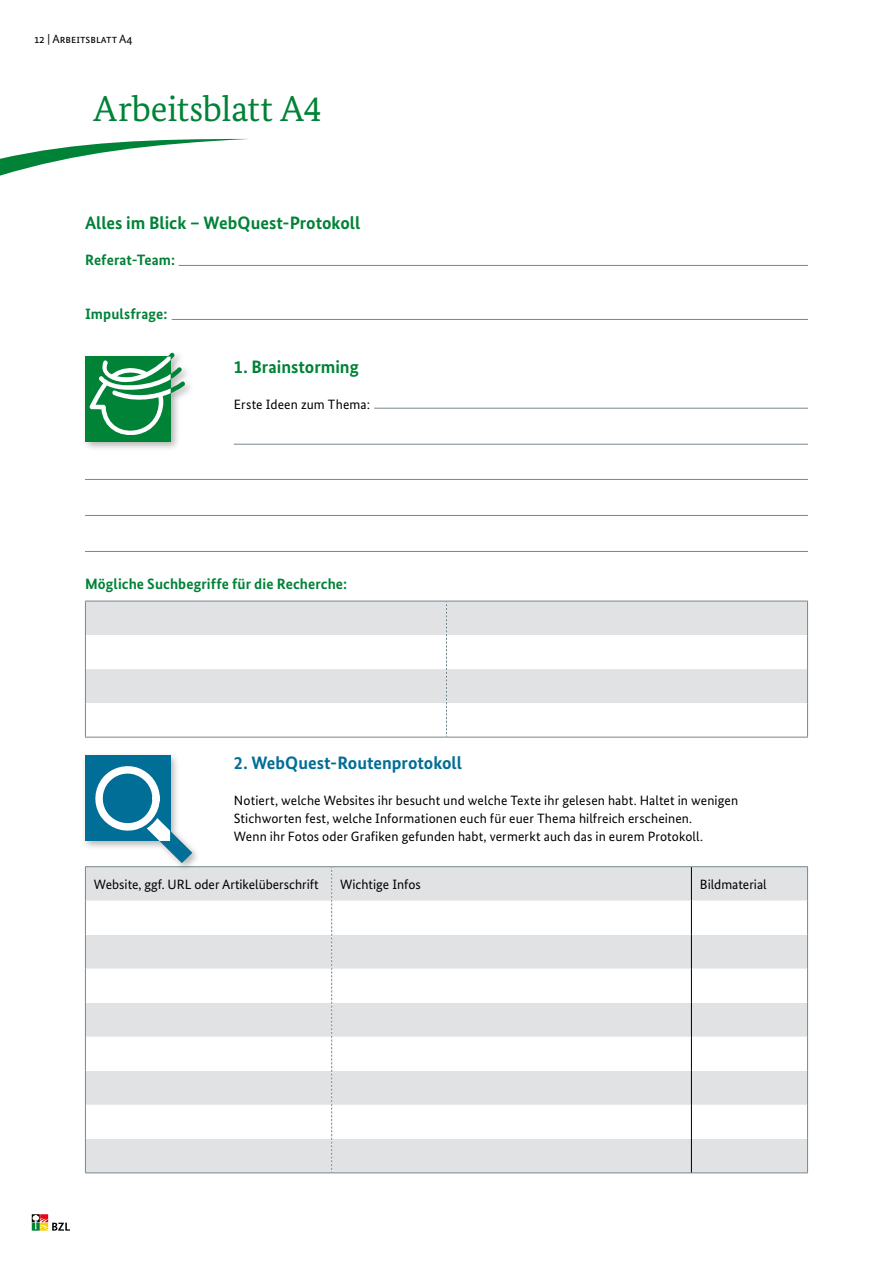
<style>
.page{position:relative;width:893px;height:1263px;background:#fff}
.page>*{position:absolute;margin:0;border:0;box-sizing:border-box;transform-origin:0 0}
.H3_Innen{font:36px "Bundes Serif";letter-spacing:-.005em;color:#008237}
.H4_innen{font:700 18px "Bundes Sans";color:#008237}
.H4_innen-2{font:700 18px "Bundes Sans";color:#006e96}
.H5_Innen{font:700 15px "Bundes Sans";letter-spacing:.005em;color:#008237}
.H4_innen-3{font:13.5px/18px "Bundes Sans";letter-spacing:.005em;color:#000}
.t1{font:12px "Bundes Sans";color:#000}
</style>
<div class="page">
<svg style="left:32px;top:1214px;width:38px;height:17px"></svg>
<hr style="left:807px;top:601px;width:1px;height:34px;background:#78878e">
<hr style="left:807px;top:635px;width:1px;height:34px;background:#78878e">
<hr style="left:807px;top:669px;width:1px;height:34px;background:#78878e">
<hr style="left:807px;top:703px;width:1px;height:34px;background:#78878e">
<hr style="left:85px;top:737px;width:361px;height:1px;background:#78878e">
<hr style="left:446px;top:737px;width:362px;height:1px;background:#78878e">
<svg style="left:85px;top:601px;width:722px;height:136px"></svg>
<hr style="left:691px;top:866px;width:117px;height:1px;background:#78878e">
<hr style="left:807px;top:867px;width:1px;height:34px;background:#78878e">
<hr style="left:807px;top:901px;width:1px;height:34px;background:#78878e">
<hr style="left:807px;top:935px;width:1px;height:34px;background:#78878e">
<hr style="left:807px;top:969px;width:1px;height:34px;background:#78878e">
<hr style="left:807px;top:1003px;width:1px;height:34px;background:#78878e">
<hr style="left:807px;top:1037px;width:1px;height:34px;background:#78878e">
<hr style="left:807px;top:1071px;width:1px;height:34px;background:#78878e">
<hr style="left:807px;top:1105px;width:1px;height:34px;background:#78878e">
<hr style="left:807px;top:1139px;width:1px;height:33px;background:#78878e">
<hr style="left:85px;top:1172px;width:247px;height:1px;background:#78878e">
<hr style="left:332px;top:1172px;width:359px;height:1px;background:#78878e">
<hr style="left:691px;top:1172px;width:117px;height:1px;background:#78878e">
<hr style="left:179px;top:265px;width:629px;height:1px;background:#78878e">
<hr style="left:172px;top:319px;width:636px;height:1px;background:#78878e">
<hr style="left:374px;top:408px;width:434px;height:1px;background:#78878e">
<hr style="left:234px;top:444px;width:574px;height:1px;background:#78878e">
<hr style="left:85px;top:515px;width:723px;height:1px;background:#78878e">
<hr style="left:85px;top:479px;width:723px;height:1px;background:#78878e">
<hr style="left:85px;top:551px;width:723px;height:1px;background:#78878e">
<div style="left:81px;top:349px;width:114px;height:103px;background:#000;opacity:.3"></div>
<div style="left:86px;top:357px;width:85px;height:85px;background:#008237"></div>
<svg style="left:89px;top:351px;width:97px;height:87px"></svg>
<div style="left:81px;top:752px;width:121px;height:120px;background:#000;opacity:.3"></div>
<div style="left:85px;top:756px;width:85px;height:85px;background:#006e96"></div>
<svg style="left:85px;top:763px;width:722px;height:409px"></svg>
<svg style="left:0;top:139px;width:247px;height:37px"></svg>
<p class="t1" style="left:34px;top:32px;width:100px">12 | Arbeitsblatt A4</p>
<p class="H3_Innen" style="left:94px;top:87px;width:230px">Arbeitsblatt A4</p>
<h4 class="H4_innen" style="left:85px;top:212px;width:277px">Alles im Blick – WebQuest-Protokoll</h4>
<p class="H5_Innen" style="left:85px;top:251px;width:91px">Referat-Team:</p>
<p class="H5_Innen" style="left:85px;top:305px;width:84px">Impulsfrage:</p>
<h4 class="H4_innen" style="left:234px;top:356px;width:126px">1. Brainstorming</h4>
<h4 class="H4_innen-3" style="left:234px;top:395px;width:138px">Erste Ideen zum Thema:</h4>
<p class="H5_Innen" style="left:85px;top:575px;width:264px">Mögliche Suchbegriffe für die Recherche:</p>
<h4 class="H4_innen-2" style="left:234px;top:752px;width:230px">2. WebQuest-Routenprotokoll</h4>
<h4 class="H4_innen-3" style="left:234px;top:791px;width:506px">Notiert, welche Websites ihr besucht und welche Texte ihr gelesen habt. Haltet in wenigen<br>Stichworten fest, welche Informationen euch für euer Thema hilfreich erscheinen.<br>Wenn ihr Fotos oder Grafiken gefunden habt, vermerkt auch das in eurem Protokoll.</h4>
<p class="H4_innen-3" style="left:94px;top:875px;width:226px">Website, ggf. URL oder Artikelüberschrift</p>
<p class="H4_innen-3" style="left:340px;top:875px;width:82px">Wichtige Infos</p>
<p class="H4_innen-3" style="left:700px;top:875px;width:68px">Bildmaterial</p>
</div>
